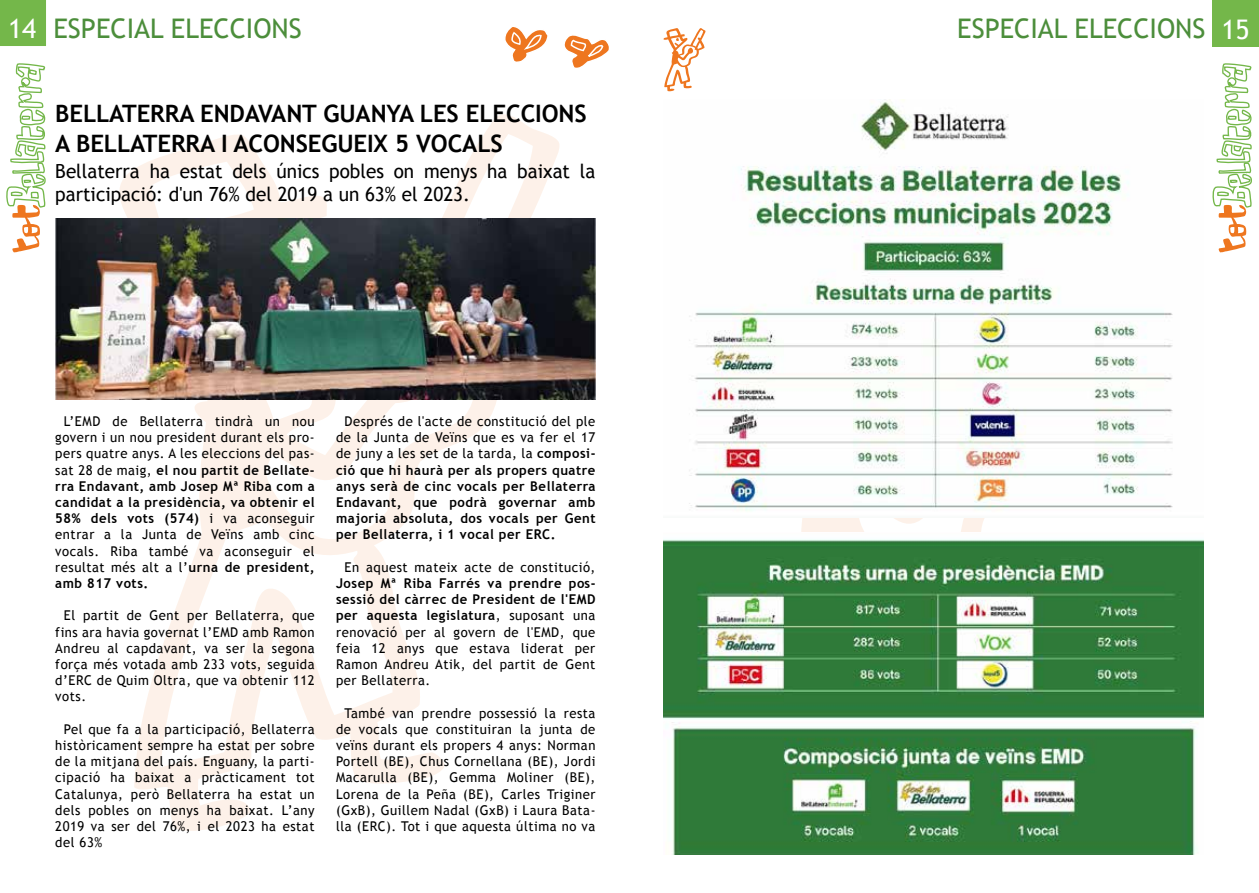
<style>
.page{position:relative;width:1259px;height:893px;background:#fff}
.page>*{position:absolute;margin:0;border:0;box-sizing:border-box;transform-origin:0 0}
.t1{font:27px "Trebuchet MS";color:#4c8e3b}
.t2{font:27px "Trebuchet MS";color:#fff}
.t3{font:700 24px/30px "Trebuchet MS";letter-spacing:-.005em;color:#000}
.t4{font:19.5px/22.5px "Trebuchet MS";color:#000}
.t5{font:13.5px/16.2px "Trebuchet MS";letter-spacing:.04em;color:#000;text-align:justify}
.t6{font:700 13.5px/16.2px "Trebuchet MS";letter-spacing:.04em;color:#000;text-align:justify}
.s1{font-weight:700}
.s2{font-weight:400}
</style>
<div class="page">
<svg style="left:801px;top:518px;width:183px;height:14px"></svg>
<svg style="left:663px;top:28px;width:42px;height:64px"></svg>
<svg style="left:91px;top:114px;width:470px;height:717px"></svg>
<svg style="left:505px;top:27px;width:104px;height:41px"></svg>
<div style="left:0;top:0;width:46px;height:46px;background:#74b74a"></div>
<div style="left:1212px;top:0;width:47px;height:47px;background:#74b74a"></div>
<svg style="left:6px;top:63px;width:40px;height:189px"></svg>
<svg style="left:1212px;top:63px;width:40px;height:189px"></svg>
<img style="left:689px;top:99px;width:484px;height:412px">
<img style="left:663px;top:539px;width:540px;height:316px">
<img style="left:55px;top:219px;width:540px;height:180px">
<h1 class="t1" style="left:54px;top:12px;width:250px">ESPECIAL ELECCIONS</h1>
<h1 class="t1" style="left:957px;top:11px;width:250px">ESPECIAL ELECCIONS</h1>
<h1 class="t2" style="left:8px;top:11px;width:30px">14</h1>
<h1 class="t2" style="left:1221px;top:12px;width:30px">15</h1>
<h2 class="t3" style="left:55px;top:98px;width:533px">BELLATERRA ENDAVANT GUANYA LES ELECCIONS<br>A BELLATERRA I ACONSEGUEIX 5 VOCALS</h2>
<h3 class="t4" style="left:55px;top:160px;width:541px">Bellaterra ha estat dels únics pobles on menys ha baixat la participació: d'un 76% del 2019 a un 63% el 2023.</h3>
<p class="t5" style="left:55px;top:413px;width:261px;text-indent:9px">L’EMD de Bellaterra tindrà un nou govern i un nou president durant els pro&shy;pers quatre anys. A les eleccions del pas&shy;sat 28 de maig, <span class="s1">el nou partit de Bellate&shy;rra Endavant, amb Josep Mª Riba com a candidat a la presidència, va obtenir el 58% dels vots (574)</span> i va aconseguir entrar a la Junta de Veïns amb cinc vocals. Riba també va aconseguir el resultat més alt a l’<span class="s1">urna de president, amb 817 vots.</span></p>
<p class="t5" style="left:55px;top:607px;width:261px;text-indent:8px">El partit de Gent per Bellaterra, que fins ara havia governat l’EMD amb Ramon Andreu al capdavant, va ser la segona força més votada amb 233 vots, seguida d’ERC de Quim Oltra, que va obtenir 112 vots.</p>
<p class="t5" style="left:55px;top:721px;width:261px;text-indent:8px">Pel que fa a la participació, Bellaterra històricament sempre ha estat per sobre de la mitjana del país. Enguany, la parti&shy;cipació ha baixat a pràcticament tot Catalunya, però Bellaterra ha estat un dels pobles on menys ha baixat. L’any 2019 va ser del 76%, i el 2023 ha estat del 63%</p>
<p class="t6" style="left:336px;top:413px;width:261px;text-indent:9px"><span class="s2">Després de l'acte de constitució del ple de la Junta de Veïns que es va fer el 17 de juny a les set de la tarda, la</span> composi&shy;ció que hi haurà per als propers quatre anys serà de cinc vocals per Bellaterra Endavant, que podrà governar amb majoria absoluta, dos vocals per Gent per Bellaterra, i 1 vocal per ERC.</p>
<p class="t5" style="left:344px;top:559px;width:252px">En aquest mateix acte de constitució,</p>
<p class="t5" style="left:336px;top:575px;width:261px"><span class="s1">Josep Mª Riba Farrés va prendre pos&shy;sessió del càrrec de President de l'EMD per aquesta legislatura</span>, suposant una renovació per al govern de l'EMD, que feia 12 anys que estava liderat per Ramon Andreu Atik, del partit de Gent per Bellaterra.</p>
<p class="t5" style="left:336px;top:705px;width:261px;text-indent:8px">També van prendre possessió la resta de vocals que constituiran la junta de veïns durant els propers 4 anys: Norman Portell (BE), Chus Cornellana (BE), Jordi Macarulla (BE), Gemma Moliner (BE), Lorena de la Peña (BE), Carles Triginer (GxB), Guillem Nadal (GxB) i Laura Bata&shy;lla (ERC). Tot i que aquesta última no va</p>
</div>
